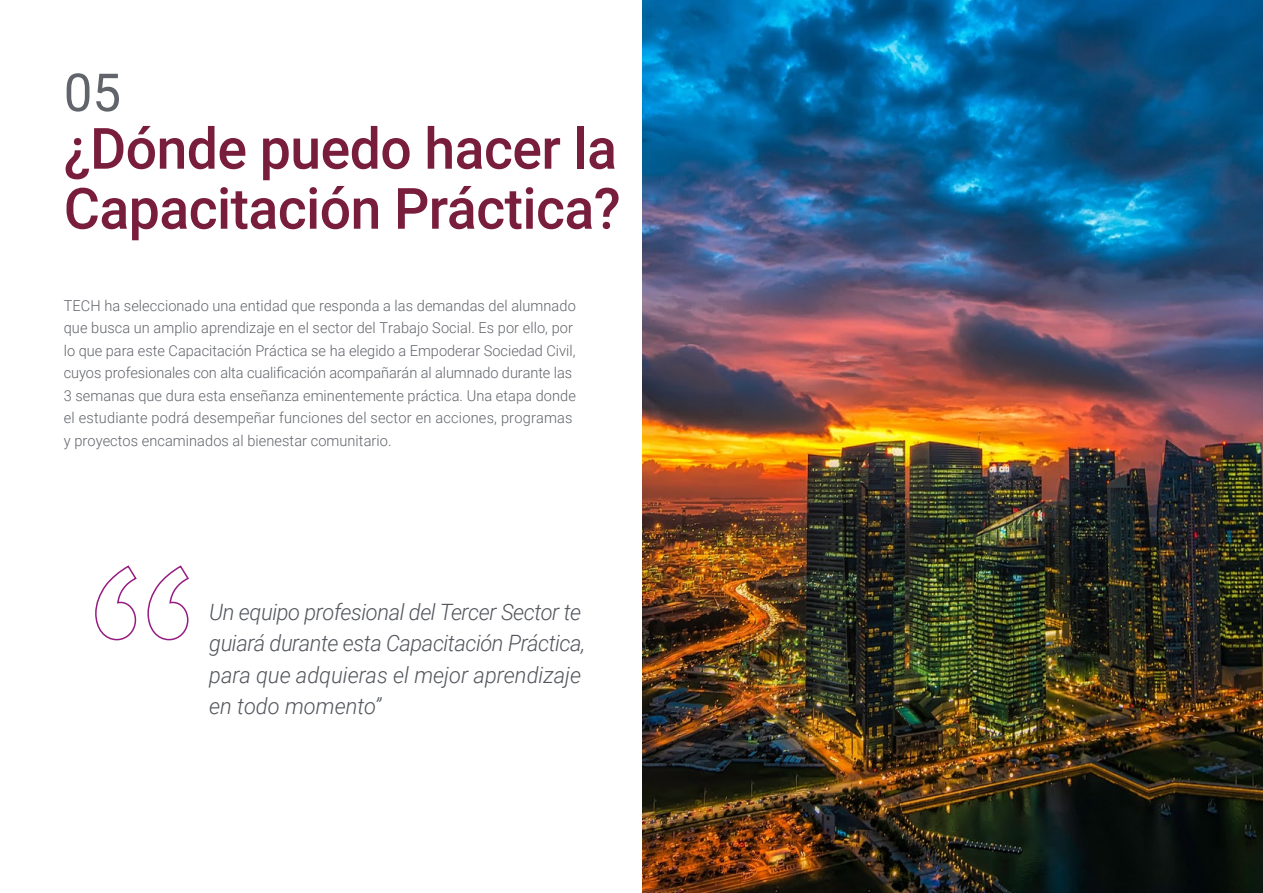
<style>
.page{position:relative;width:1263px;height:893px;background:#fff}
.page>*{position:absolute;margin:0;border:0;box-sizing:border-box;transform-origin:0 0}
.t1{font:500 57px/60px "Roboto";letter-spacing:-.01em;color:#791d3c}
.t2{font:52.5px "Roboto";color:#61646a}
.t3{font:italic 300 22.5px/31.5px "Roboto";letter-spacing:-.02em;color:#52555b}
.t4{font:300 15px/22.5px "Roboto";letter-spacing:.005em;color:#61646a}
</style>
<div class="page">
<svg style="left:95px;top:565px;width:94px;height:76px"></svg>
<img style="left:642px;top:0;width:621px;height:893px">
<h2 class="t2" style="left:64px;top:56px;width:59px">05</h2>
<h1 class="t1" style="left:64px;top:116px;width:558px">¿Dónde puedo hacer la<br>Capacitación Práctica?</h1>
<p class="t4" style="left:64px;top:293px;width:514px">TECH ha seleccionado una entidad que responda a las demandas del alumnado que busca un amplio aprendizaje en el sector del Trabajo Social. Es por ello, por lo que para este Capacitación Práctica se ha elegido a Empoderar Sociedad Civil, cuyos profesionales con alta cualificación acompañarán al alumnado durante las 3 semanas que dura esta enseñanza eminentemente práctica. Una etapa donde el estudiante podrá desempeñar funciones del sector en acciones, programas y proyectos encaminados al bienestar comunitario.</p>
<h3 class="t3" style="left:209px;top:595px;width:377px">Un equipo profesional del Tercer Sector te guiará durante esta Capacitación Práctica, para que adquieras el mejor aprendizaje en todo momento”</h3>
</div>
